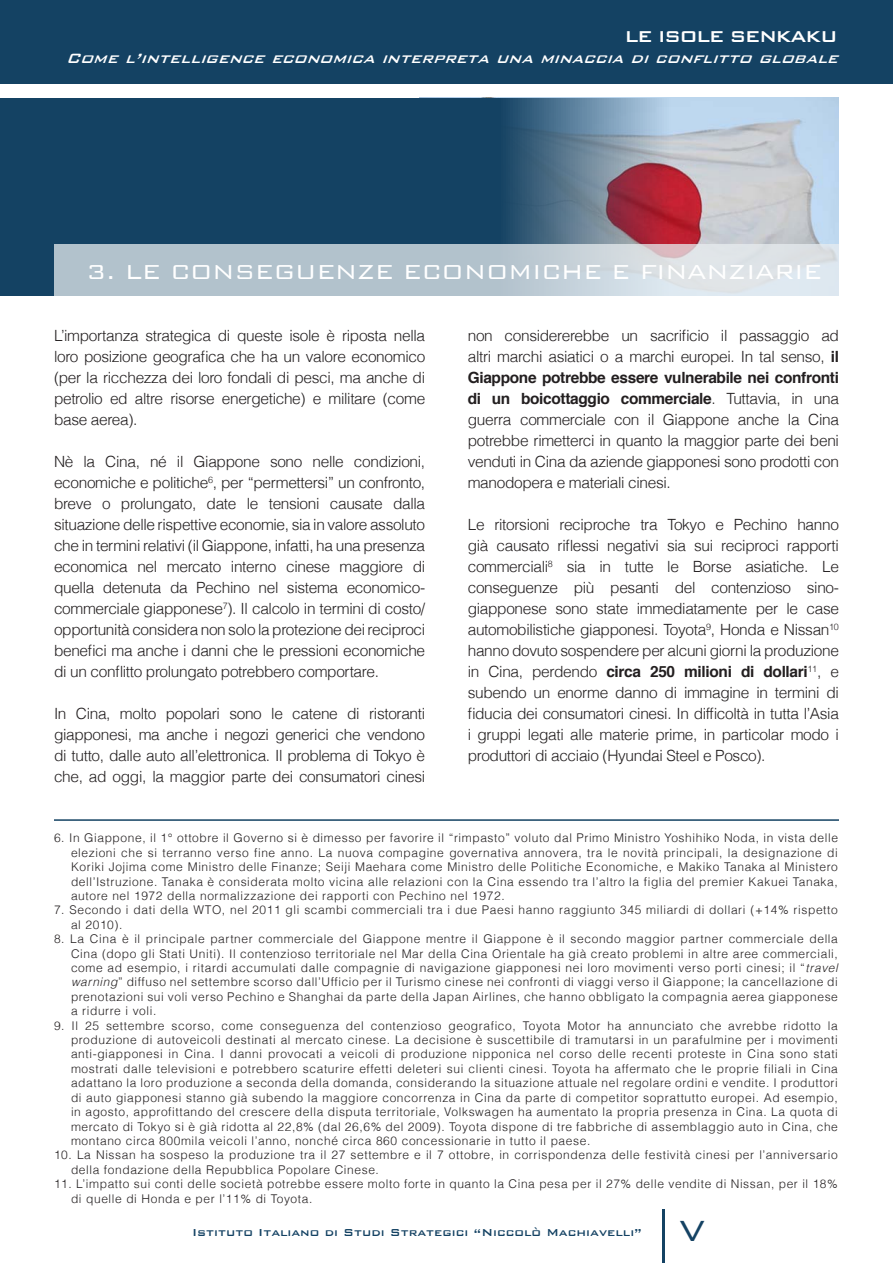
<style>
.page{position:relative;width:893px;height:1263px;background:#fff}
.page>*{position:absolute;margin:0;border:0;box-sizing:border-box;transform-origin:0 0}
.t1{font:300 39px "Bank Gothic";color:#144263}
.t2{font:300 27px "Bank Gothic";letter-spacing:-.02em;color:#fff}
.t3{font:500 21px "Bank Gothic";letter-spacing:-.08em;color:#fff}
.t4{font:italic 500 18px "Bank Gothic";color:#fff}
.t5{font:300 15.45px/21px "Helvetica";letter-spacing:-.02em;color:#231f20;text-align:justify}
.t6{font:500 13.5px "Bank Gothic";color:#144263}
.t7{font:300 12px/14.4px "Helvetica";letter-spacing:.05em;color:#231f20;text-align:justify}
.s1{font-weight:700}
.s2{font-style:italic}
</style>
<div class="page">
<hr style="left:663px;top:1210px;width:2px;height:53px;background:#144263">
<div style="left:0;top:0;width:893px;height:83px;background:#144263"></div>
<img style="left:784px;top:98px;width:55px;height:147px">
<svg style="left:0;top:98px;width:784px;height:198px;background:#405c78"></svg>
<svg style="left:54px;top:245px;width:785px;height:51px;background:#c0ccd5"></svg>
<hr style="left:54px;top:819px;width:785px;height:2px;background:#144263">
<h3 class="t3" style="left:625px;top:20px;width:215px">LE ISOLE SENKAKU</h3>
<h3 class="t4" style="left:66px;top:45px;width:783px">Comel’intelligenceeconomicainterpretaunaminacciadiconflittoglobale</h3>
<h2 class="t2" style="left:86px;top:251px;width:738px">3. LE CONSEGUENZE ECONOMICHE E FINANZIARIE</h2>
<p class="t5" style="left:54px;top:324px;width:373px">L’importanza strategica di queste isole è riposta nella loro posizione geografica che ha un valore economico (per la ricchezza dei loro fondali di pesci, ma anche di petrolio ed altre risorse energetiche) e militare (come base aerea).</p>
<p class="t5" style="left:54px;top:450px;width:373px">Nè la Cina, né il Giappone sono nelle condizioni, economiche e politiche<sup>6</sup>, per “permettersi” un confronto, breve o prolungato, date le tensioni causate dalla situazione delle rispettive economie, sia in valore assoluto che in termini relativi (il Giappone, infatti, ha una presenza economica nel mercato interno cinese maggiore di quella detenuta da Pechino nel sistema economico&shy;commerciale giapponese<sup>7</sup>). Il calcolo in termini di costo/ opportunità considera non solo la protezione dei reciproci benefici ma anche i danni che le pressioni economiche di un conflitto prolungato potrebbero comportare.</p>
<p class="t5" style="left:54px;top:702px;width:373px">In Cina, molto popolari sono le catene di ristoranti giapponesi, ma anche i negozi generici che vendono di tutto, dalle auto all’elettronica. Il problema di Tokyo è che, ad oggi, la maggior parte dei consumatori cinesi</p>
<p class="t5" style="left:468px;top:324px;width:373px">non considererebbe un sacrificio il passaggio ad altri marchi asiatici o a marchi europei. In tal senso, <span class="s1">il Giappone potrebbe essere vulnerabile nei confronti di un boicottaggio commerciale</span>. Tuttavia, in una guerra commerciale con il Giappone anche la Cina potrebbe rimetterci in quanto la maggior parte dei beni venduti in Cina da aziende giapponesi sono prodotti con manodopera e materiali cinesi.</p>
<p class="t5" style="left:468px;top:513px;width:373px">Le ritorsioni reciproche tra Tokyo e Pechino hanno già causato riflessi negativi sia sui reciproci rapporti commerciali<sup>8</sup> sia in tutte le Borse asiatiche. Le conseguenze più pesanti del contenzioso sino&shy;giapponese sono state immediatamente per le case automobilistiche giapponesi. Toyota<sup>9</sup>, Honda e Nissan<sup>10 </sup>hanno dovuto sospendere per alcuni giorni la produzione in Cina, perdendo <span class="s1">circa 250 milioni di dollari</span><sup>11</sup>, e subendo un enorme danno di immagine in termini di fiducia dei consumatori cinesi. In difficoltà in tutta l’Asia i gruppi legati alle materie prime, in particolar modo i produttori di acciaio (Hyundai Steel e Posco).</p>
<p class="t7" style="left:71px;top:830px;width:768px;text-indent:-17px">6. In Giappone, il 1° ottobre il Governo si è dimesso per favorire il “rimpasto” voluto dal Primo Ministro Yoshihiko Noda, in vista delle elezioni che si terranno verso fine anno. La nuova compagine governativa annovera, tra le novità principali, la designazione di Koriki Jojima come Ministro delle Finanze; Seiji Maehara come Ministro delle Politiche Economiche, e Makiko Tanaka al Ministero dell’Istruzione. Tanaka è considerata molto vicina alle relazioni con la Cina essendo tra l’altro la figlia del premier Kakuei Tanaka, autore nel 1972 della normalizzazione dei rapporti con Pechino nel 1972.</p>
<p class="t7" style="left:71px;top:902px;width:768px;text-indent:-17px">7. Secondo i dati della WTO, nel 2011 gli scambi commerciali tra i due Paesi hanno raggiunto 345 miliardi di dollari (+14% rispetto al 2010).</p>
<p class="t7" style="left:71px;top:931px;width:768px;text-indent:-17px">8. La Cina è il principale partner commerciale del Giappone mentre il Giappone è il secondo maggior partner commerciale della Cina (dopo gli Stati Uniti). Il contenzioso territoriale nel Mar della Cina Orientale ha già creato problemi in altre aree commerciali, come ad esempio, i ritardi accumulati dalle compagnie di navigazione giapponesi nei loro movimenti verso porti cinesi; il “<span class="s2">travel warning</span>” diffuso nel settembre scorso dall’Ufficio per il Turismo cinese nei confronti di viaggi verso il Giappone; la cancellazione di prenotazioni sui voli verso Pechino e Shanghai da parte della Japan Airlines, che hanno obbligato la compagnia aerea giapponese a ridurre i voli.</p>
<p class="t7" style="left:71px;top:1018px;width:768px;text-indent:-17px">9. Il 25 settembre scorso, come conseguenza del contenzioso geografico, Toyota Motor ha annunciato che avrebbe ridotto la produzione di autoveicoli destinati al mercato cinese. La decisione è suscettibile di tramutarsi in un parafulmine per i movimenti anti-giapponesi in Cina. I danni provocati a veicoli di produzione nipponica nel corso delle recenti proteste in Cina sono stati mostrati dalle televisioni e potrebbero scaturire effetti deleteri sui clienti cinesi. Toyota ha affermato che le proprie filiali in Cina adattano la loro produzione a seconda della domanda, considerando la situazione attuale nel regolare ordini e vendite. I produttori di auto giapponesi stanno già subendo la maggiore concorrenza in Cina da parte di competitor soprattutto europei. Ad esempio, in agosto, approfittando del crescere della disputa territoriale, Volkswagen ha aumentato la propria presenza in Cina. La quota di mercato di Tokyo si è già ridotta al 22,8% (dal 26,6% del 2009). Toyota dispone di tre fabbriche di assemblaggio auto in Cina, che montano circa 800mila veicoli l’anno, nonché circa 860 concessionarie in tutto il paese.</p>
<p class="t7" style="left:71px;top:1147px;width:768px;text-indent:-17px">10. La Nissan ha sospeso la produzione tra il 27 settembre e il 7 ottobre, in corrispondenza delle festività cinesi per l’anniversario della fondazione della Repubblica Popolare Cinese.</p>
<p class="t7" style="left:71px;top:1176px;width:768px;text-indent:-17px">11. L’impatto sui conti delle società potrebbe essere molto forte in quanto la Cina pesa per il 27% delle vendite di Nissan, per il 18% di quelle di Honda e per l’11% di Toyota.</p>
<p class="t6" style="left:192px;top:1222px;width:451px">Istituto Italiano di Studi Strategici “Niccolò Machiavelli”</p>
<h1 class="t1" style="left:679px;top:1200px;width:28px">V</h1>
</div>
